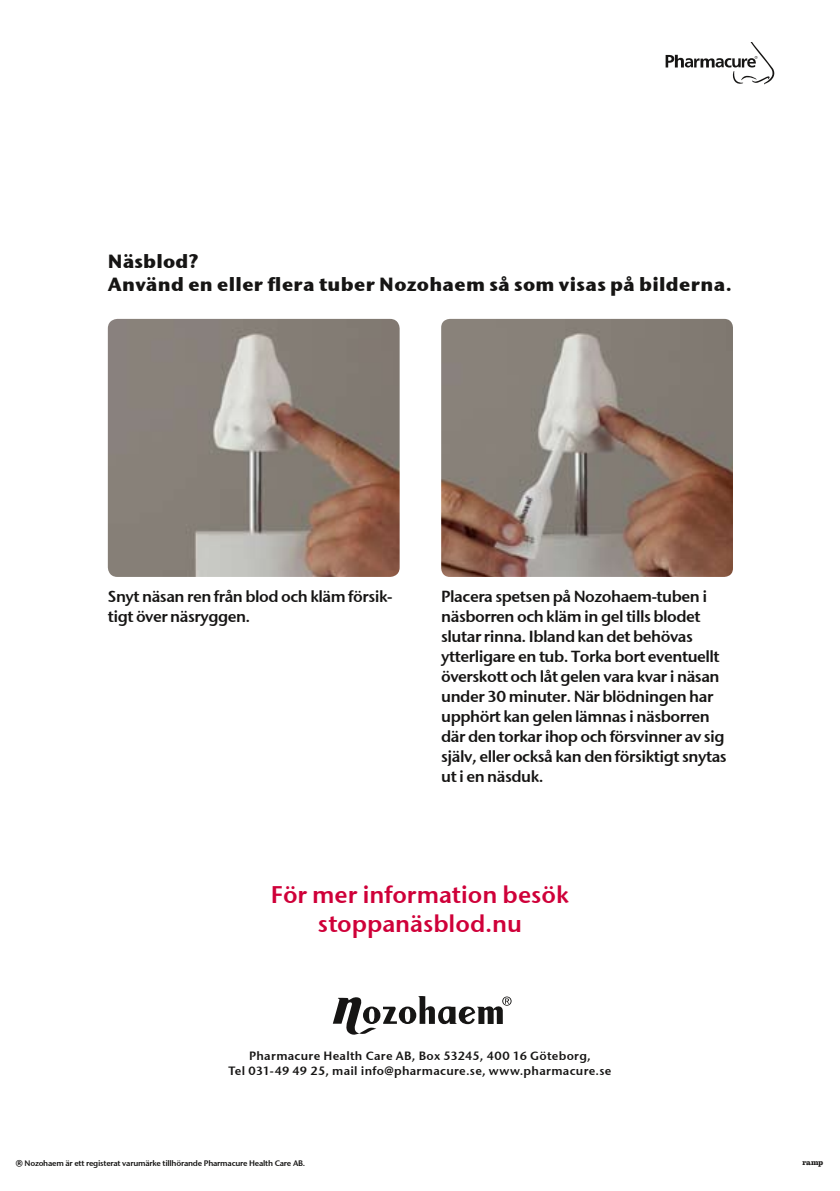
<style>
.page{position:relative;width:840px;height:1191px;background:#fff}
.page>*{position:absolute;margin:0;border:0;box-sizing:border-box;transform-origin:0 0}
.t1{font:24px/28.8px "Stone Sans Sem ITCTT Semi";letter-spacing:-.005em;color:#cf0039;text-align:center}
.t2{font:700 19px/22.8px "Stone Sans ITC";letter-spacing:.015em;color:#161514}
.t3{font:18px "Stone Sans Sem ITCTT Semi";color:#161514}
.t4{font:16px/20px "Stone Sans Sem ITCTT Semi";letter-spacing:-.03em;color:#161514}
.t5{font:12px/14.4px "Stone Sans Sem ITCTT Semi";letter-spacing:.02em;color:#161514;text-align:center}
.t6{font:8px "Stone Sans Sem ITCTT Semi";letter-spacing:-.03em;color:#161514}
.t7{font:700 8px "Clarendon";color:#161514}
</style>
<div class="page">
<svg style="left:332px;top:996px;width:179px;height:39px"></svg>
<svg style="left:665px;top:43px;width:109px;height:41px"></svg>
<img style="left:441px;top:319px;width:291px;height:258px">
<img style="left:108px;top:319px;width:291px;height:258px">
<p class="t2" style="left:108px;top:249px;width:625px">Näsblod?<br>Använd en eller flera tuber Nozohaem så som visas på bilderna.</p>
<p class="t4" style="left:108px;top:585px;width:286px">Snyt näsan ren från blod och kläm försik&shy;tigt över näsryggen.</p>
<p class="t4" style="left:441px;top:585px;width:287px">Placera spetsen på Nozohaem-tuben i näsborren och kläm in gel tills blodet slutar rinna. Ibland kan det behövas ytterligare en tub. Torka bort eventuellt överskott och låt gelen vara kvar i näsan under 30 minuter. När blödningen har upphört kan gelen lämnas i näsborren där den torkar ihop och försvinner av sig själv, eller också kan den försiktigt snytas ut i en näsduk.</p>
<h1 class="t1" style="left:271px;top:878px;width:299px">För mer information besök stoppanäsblod.nu</h1>
<p class="t5" style="left:228px;top:1048px;width:384px">Pharmacure Health Care AB, Box 53245, 400 16 Göteborg,<br>Tel 031-49 49 25, mail info@pharmacure.se, www.pharmacure.se</p>
<p class="t3" style="left:16px;top:1152px;width:9px">®</p>
<p class="t6" style="left:25px;top:1156px;width:282px">Nozohaem är ett registerat varumärke tillhörande Pharmacure Health Care AB.</p>
<p class="t7" style="left:801px;top:1157px;width:22px">ramp</p>
</div>
